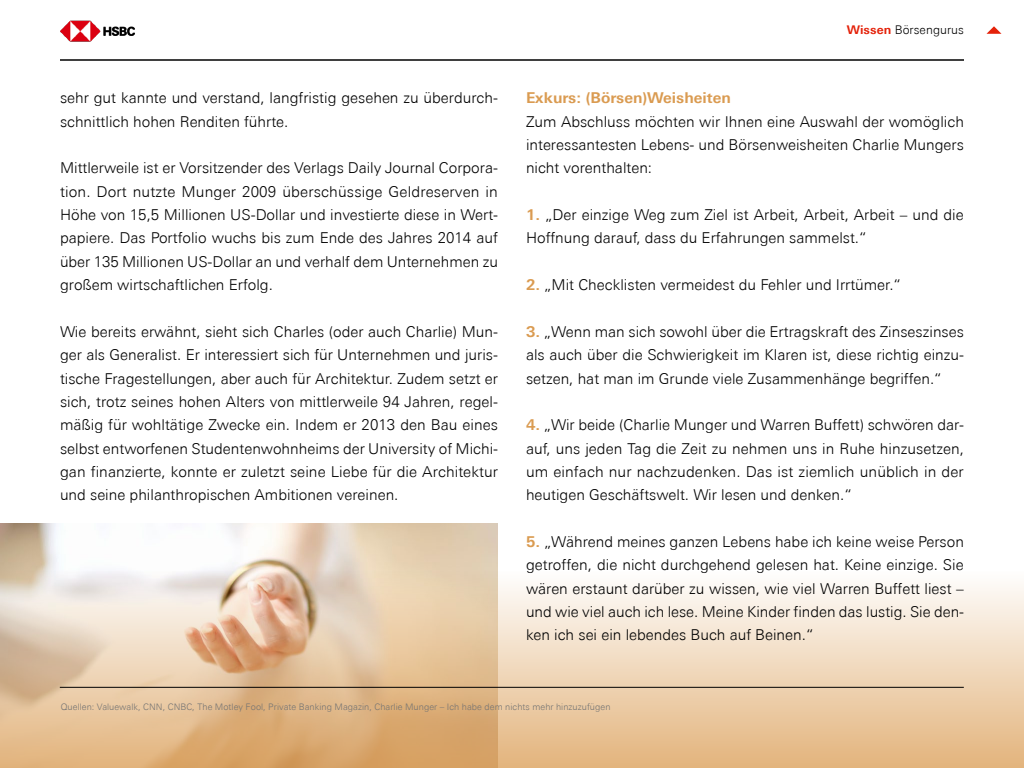
<style>
.page{position:relative;width:1024px;height:768px;background:#fff}
.page>*{position:absolute;margin:0;border:0;box-sizing:border-box;transform-origin:0 0}
.t1{font:300 15px/23.3px "Univers Next Pro";color:#000;text-align:justify}
.t2{font:700 15px "Univers Next Pro";color:#da9b51}
.t3{font:300 12px "Univers Next Pro";letter-spacing:.005em;color:#000}
.t4{font:300 9px "Univers Next Pro";letter-spacing:.005em;color:#737373}
.s1{font-weight:700;color:#e4220a}
.s2{font-weight:700;color:#da9b51}
</style>
<div class="page">
<img style="left:0;top:524px;width:498px;height:47px">
<img style="left:60px;top:20px;width:75px;height:22px">
<svg style="left:0;top:571px;width:1024px;height:197px;background:#e9cdad"></svg>
<hr style="left:60px;top:60px;width:904px;height:1px;background:#000">
<hr style="left:60px;top:687px;width:904px;height:1px;background:#000">
<svg style="left:986px;top:26px;width:16px;height:8px"></svg>
<p class="t1" style="left:60px;top:86px;width:439px">sehr gut kannte und verstand, langfristig gesehen zu überdurch&shy;schnittlich hohen Renditen führte.</p>
<p class="t1" style="left:60px;top:156px;width:440px">Mittlerweile ist er Vorsitzender des Verlags Daily Journal Corpora&shy;tion. Dort nutzte Munger 2009 überschüssige Geldreserven in Höhe von 15,5 Millionen US-Dollar und investierte diese in Wert&shy;papiere. Das Portfolio wuchs bis zum Ende des Jahres 2014 auf über 135 Millionen US-Dollar an und verhalf dem Unternehmen zu großem wirtschaftlichen Erfolg.</p>
<p class="t1" style="left:60px;top:320px;width:440px">Wie bereits erwähnt, sieht sich Charles (oder auch Charlie) Mun&shy;ger als Generalist. Er interessiert sich für Unternehmen und juris&shy;tische Fragestellungen, aber auch für Architektur. Zudem setzt er sich, trotz seines hohen Alters von mittlerweile 94 Jahren, regel&shy;mäßig für wohltätige Zwecke ein. Indem er 2013 den Bau eines selbst entworfenen Studentenwohnheims der University of Michi&shy;gan finanzierte, konnte er zuletzt seine Liebe für die Architektur und seine philanthropischen Ambitionen vereinen.</p>
<p class="t3" style="left:847px;top:23px;width:119px"><span class="s1">Wissen</span> Börsengurus</p>
<p class="t2" style="left:526px;top:89px;width:206px">Exkurs: (Börsen)Weisheiten</p>
<p class="t1" style="left:526px;top:110px;width:439px">Zum Abschluss möchten wir Ihnen eine Auswahl der womöglich interessantesten Lebens- und Börsenweisheiten Charlie Mungers nicht vorenthalten:</p>
<p class="t1" style="left:526px;top:203px;width:439px"><span class="s2">1.</span> „Der einzige Weg zum Ziel ist Arbeit, Arbeit, Arbeit – und die<br>Hoffnung darauf, dass du Erfahrungen sammelst.“</p>
<p class="t1" style="left:526px;top:273px;width:376px"><span class="s2">2.</span> „Mit Checklisten vermeidest du Fehler und Irrtümer.“</p>
<p class="t1" style="left:526px;top:320px;width:440px"><span class="s2">3.</span> „Wenn man sich sowohl über die Ertragskraft des Zinseszinses als auch über die Schwierigkeit im Klaren ist, diese richtig einzu&shy;setzen, hat man im Grunde viele Zusammenhänge begriffen.“</p>
<p class="t1" style="left:526px;top:413px;width:439px"><span class="s2">4.</span> „Wir beide (Charlie Munger und Warren Buffett) schwören dar&shy;auf, uns jeden Tag die Zeit zu nehmen uns in Ruhe hinzusetzen, um einfach nur nachzudenken. Das ist ziemlich unüblich in der heutigen Geschäftswelt. Wir lesen und denken.“</p>
<p class="t1" style="left:526px;top:530px;width:440px"><span class="s2">5.</span> „Während meines ganzen Lebens habe ich keine weise Person getroffen, die nicht durchgehend gelesen hat. Keine einzige. Sie wären erstaunt darüber zu wissen, wie viel Warren Buffett liest – und wie viel auch ich lese. Meine Kinder finden das lustig. Sie den&shy;ken ich sei ein lebendes Buch auf Beinen.“</p>
<p class="t4" style="left:61px;top:702px;width:551px">Quellen: Valuewalk, CNN, CNBC, The Motley Fool, Private Banking Magazin, Charlie Munger – Ich habe dem nichts mehr hinzuzufügen</p>
</div>
